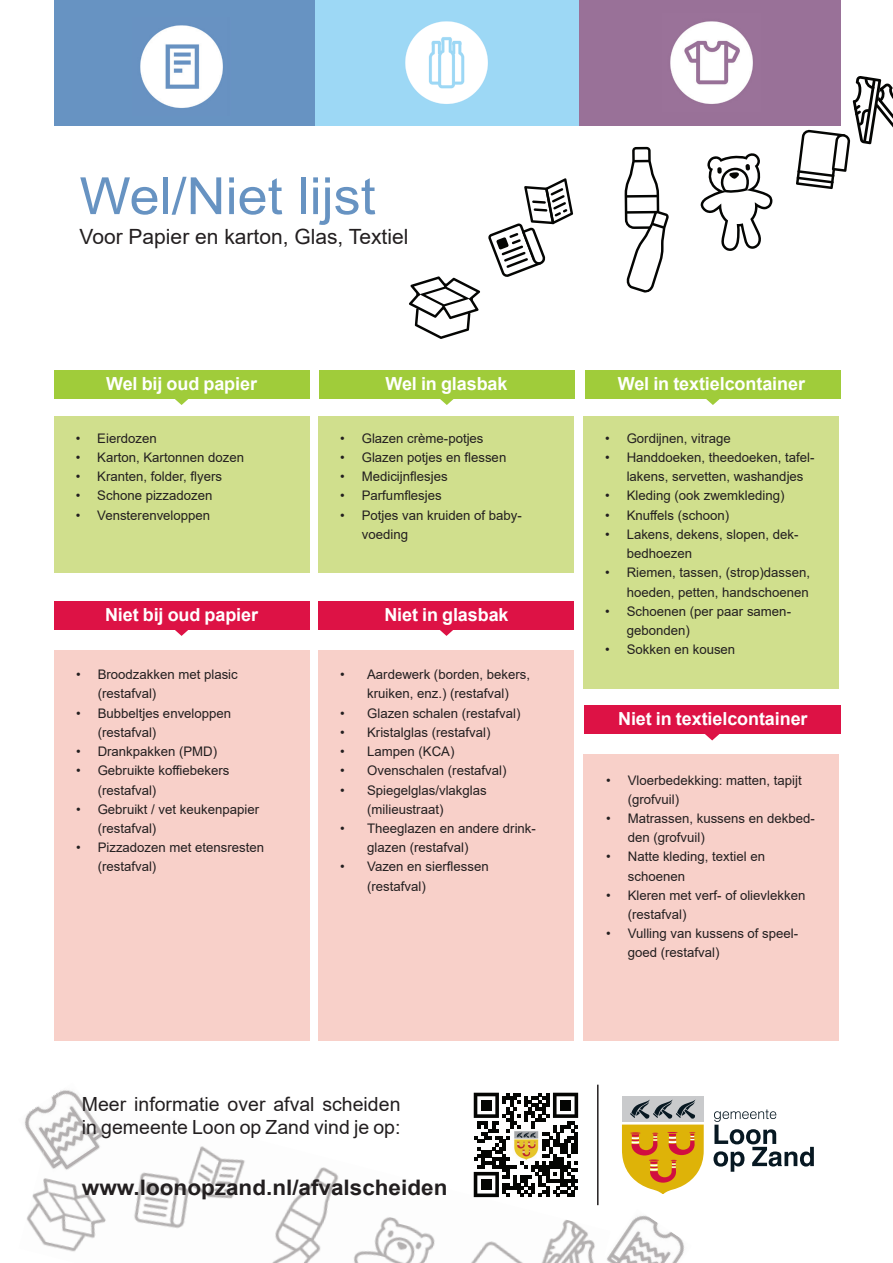
<style>
.page{position:relative;width:893px;height:1263px;background:#fff}
.page>*{position:absolute;margin:0;border:0;box-sizing:border-box;transform-origin:0 0}
.t1{font:51.3px "Arial";color:#6793c2;scale:1.05 1}
.t2{font:700 21.3px "Arial";color:#231f20;scale:1.05 1}
.t3{font:21px "Arial";color:#231f20}
.t4{font:19.5px/23.4px "Arial";color:#231f20}
.t5{font:700 18px "Arial";letter-spacing:-.005em;color:#fff}
.t6{font:13.2px/19.2px "Arial";color:#231f20}
</style>
<div class="page">
<img style="left:611px;top:1215px;width:74px;height:48px">
<img style="left:24px;top:1089px;width:587px;height:174px">
<img style="left:43px;top:1089px;width:68px;height:88px">
<svg style="left:175px;top:630px;width:13px;height:6px"></svg>
<div style="left:54px;top:601px;width:255px;height:29px;background:#dd1245"></div>
<div style="left:578px;top:0;width:262px;height:126px;background:#997198"></div>
<div style="left:584px;top:755px;width:255px;height:286px;background:#f8d0c9"></div>
<div style="left:54px;top:650px;width:256px;height:391px;background:#f8d0c9"></div>
<div style="left:319px;top:650px;width:255px;height:391px;background:#f8d0c9"></div>
<div style="left:54px;top:0;width:261px;height:126px;background:#6793c2"></div>
<div style="left:622px;top:1096px;width:82px;height:25px;background:#c9cacc"></div>
<svg style="left:622px;top:1099px;width:82px;height:94px"></svg>
<svg style="left:713px;top:1109px;width:101px;height:63px"></svg>
<hr style="left:597px;top:1085px;width:1px;height:120px;background:#231f20">
<svg style="left:474px;top:1093px;width:104px;height:104px"></svg>
<div style="left:481px;top:1179px;width:11px;height:11px;background:#040503"></div>
<img style="left:511px;top:1129px;width:30px;height:31px">
<div style="left:584px;top:416px;width:255px;height:273px;background:#d0df8d"></div>
<img style="left:670px;top:21px;width:83px;height:83px">
<div style="left:54px;top:416px;width:255px;height:157px;background:#d0df8d"></div>
<svg style="left:175px;top:399px;width:13px;height:6px"></svg>
<div style="left:54px;top:370px;width:255px;height:29px;background:#a0cc3a"></div>
<img style="left:140px;top:25px;width:83px;height:83px">
<div style="left:319px;top:416px;width:255px;height:157px;background:#d0df8d"></div>
<div style="left:315px;top:0;width:263px;height:126px;background:#9dd8f5"></div>
<img style="left:405px;top:21px;width:83px;height:83px">
<svg style="left:488px;top:178px;width:85px;height:99px"></svg>
<svg style="left:625px;top:147px;width:44px;height:146px"></svg>
<svg style="left:796px;top:76px;width:97px;height:113px"></svg>
<svg style="left:700px;top:153px;width:73px;height:98px"></svg>
<svg style="left:409px;top:276px;width:71px;height:63px"></svg>
<svg style="left:440px;top:399px;width:14px;height:6px"></svg>
<div style="left:319px;top:370px;width:255px;height:29px;background:#a0cc3a"></div>
<svg style="left:706px;top:399px;width:14px;height:6px"></svg>
<div style="left:585px;top:370px;width:255px;height:29px;background:#a0cc3a"></div>
<svg style="left:440px;top:630px;width:13px;height:6px"></svg>
<div style="left:319px;top:601px;width:255px;height:29px;background:#dd1245"></div>
<svg style="left:705px;top:734px;width:15px;height:6px"></svg>
<div style="left:584px;top:706px;width:256px;height:28px;background:#dd1245"></div>
<h1 class="t1" style="left:80px;top:161px;width:283px">Wel/Niet lijst</h1>
<h3 class="t3" style="left:80px;top:222px;width:330px">Voor Papier en karton, Glas, Textiel</h3>
<h3 class="t5" style="left:106px;top:371px;width:152px">Wel bij oud papier</h3>
<h3 class="t5" style="left:385px;top:371px;width:124px">Wel in glasbak</h3>
<h3 class="t5" style="left:618px;top:371px;width:189px">Wel in textielcontainer</h3>
<p class="t6" style="left:76px;top:428px;width:83px">• Eierdozen</p>
<p class="t6" style="left:76px;top:448px;width:170px">• Karton, Kartonnen dozen</p>
<p class="t6" style="left:76px;top:467px;width:148px">• Kranten, folder, flyers</p>
<p class="t6" style="left:76px;top:486px;width:138px">• Schone pizzadozen</p>
<p class="t6" style="left:76px;top:505px;width:136px">• Vensterenveloppen</p>
<h3 class="t5" style="left:105px;top:601px;width:155px">Niet bij oud papier</h3>
<p class="t6" style="left:98px;top:665px;width:142px;text-indent:-22px">• Broodzakken met plasic (restafval)</p>
<p class="t6" style="left:98px;top:703px;width:135px;text-indent:-22px">• Bubbeltjes enveloppen (restafval)</p>
<p class="t6" style="left:76px;top:742px;width:143px">• Drankpakken (PMD)</p>
<p class="t6" style="left:98px;top:761px;width:133px;text-indent:-22px">• Gebruikte koffiebekers (restafval)</p>
<p class="t6" style="left:98px;top:799px;width:163px;text-indent:-22px">• Gebruikt / vet keukenpapier (restafval)</p>
<p class="t6" style="left:98px;top:838px;width:168px;text-indent:-22px">• Pizzadozen met etensresten (restafval)</p>
<p class="t6" style="left:340px;top:428px;width:145px">• Glazen crème-potjes</p>
<p class="t6" style="left:340px;top:448px;width:168px">• Glazen potjes en flessen</p>
<p class="t6" style="left:340px;top:467px;width:109px">• Medicijnflesjes</p>
<p class="t6" style="left:340px;top:486px;width:103px">• Parfumflesjes</p>
<p class="t6" style="left:362px;top:505px;width:161px;text-indent:-22px">• Potjes van kruiden of baby&shy;voeding</p>
<h3 class="t5" style="left:384px;top:601px;width:126px">Niet in glasbak</h3>
<p class="t6" style="left:340px;top:665px;width:191px;text-align:center">• Aardewerk (borden, bekers, kruiken, enz.) (restafval)</p>
<p class="t6" style="left:340px;top:703px;width:182px">• Glazen schalen (restafval)</p>
<p class="t6" style="left:340px;top:722px;width:152px">• Kristalglas (restafval)</p>
<p class="t6" style="left:340px;top:742px;width:116px">• Lampen (KCA)</p>
<p class="t6" style="left:340px;top:761px;width:168px">• Ovenschalen (restafval)</p>
<p class="t6" style="left:367px;top:780px;width:121px;text-indent:-27px">• Spiegelglas/vlakglas (milieustraat)</p>
<p class="t6" style="left:367px;top:819px;width:170px;text-indent:-27px">• Theeglazen en andere drink&shy;glazen (restafval)</p>
<p class="t6" style="left:367px;top:857px;width:123px;text-indent:-27px">• Vazen en sierflessen (restafval)</p>
<h3 class="t4" style="left:82px;top:1092px;width:320px">Meer informatie over afval scheiden in gemeente Loon op Zand vind je op:</h3>
<h2 class="t2" style="left:82px;top:1172px;width:350px">www.loonopzand.nl/afvalscheiden</h2>
<p class="t6" style="left:605px;top:428px;width:127px">• Gordijnen, vitrage</p>
<p class="t6" style="left:627px;top:448px;width:189px;text-indent:-22px">• Handdoeken, theedoeken, tafel&shy;lakens, servetten, washandjes</p>
<p class="t6" style="left:605px;top:486px;width:181px">• Kleding (ook zwemkleding)</p>
<p class="t6" style="left:605px;top:505px;width:126px">• Knuffels (schoon)</p>
<p class="t6" style="left:627px;top:524px;width:173px;text-indent:-22px">• Lakens, dekens, slopen, dek&shy;bedhoezen</p>
<p class="t6" style="left:605px;top:563px;width:206px;text-align:right">• Riemen, tassen, (strop)dassen, hoeden, petten, handschoenen</p>
<p class="t6" style="left:627px;top:601px;width:166px;text-indent:-22px">• Schoenen (per paar samen&shy;gebonden)</p>
<p class="t6" style="left:605px;top:640px;width:132px">• Sokken en kousen</p>
<h3 class="t5" style="left:618px;top:706px;width:191px">Niet in textielcontainer</h3>
<p class="t6" style="left:628px;top:770px;width:175px;text-indent:-22px">• Vloerbedekking: matten, tapijt (grofvuil)</p>
<p class="t6" style="left:628px;top:809px;width:189px;text-indent:-22px">• Matrassen, kussens en dekbed&shy;den (grofvuil)</p>
<p class="t6" style="left:628px;top:847px;width:139px;text-indent:-22px">• Natte kleding, textiel en schoenen</p>
<p class="t6" style="left:628px;top:885px;width:179px;text-indent:-22px">• Kleren met verf- of olievlekken (restafval)</p>
<p class="t6" style="left:628px;top:924px;width:172px;text-indent:-22px">• Vulling van kussens of speel&shy;goed (restafval)</p>
</div>
